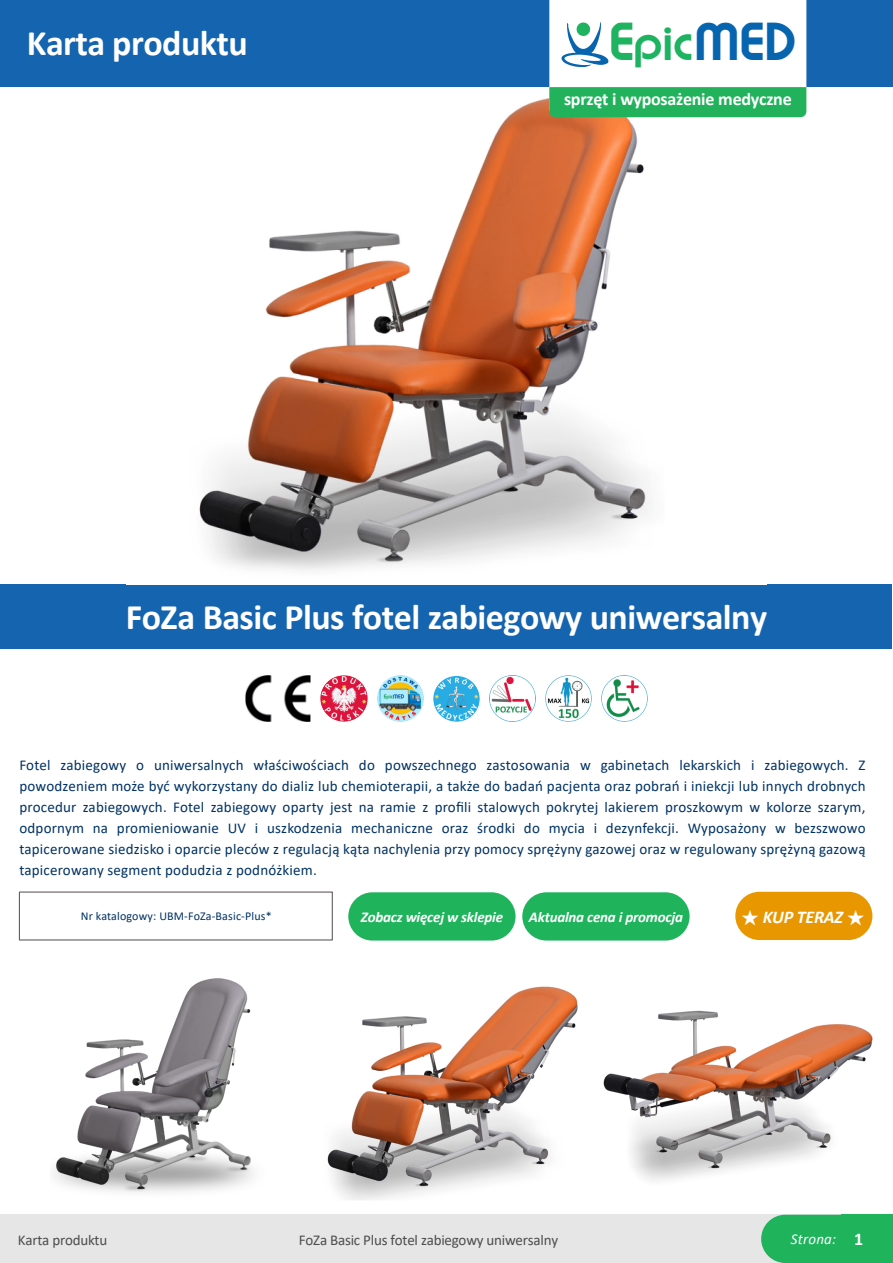
<style>
.page{position:relative;width:893px;height:1263px;background:#fff}
.page>*{position:absolute;margin:0;border:0;box-sizing:border-box;transform-origin:0 0}
.t1{font:39.45px "Brandish";color:#1eb360}
.t2{font:700 36px "Calibri";letter-spacing:-.015em;color:#fff}
.t3{font:700 18px "Calibri";letter-spacing:-.015em;color:#fff}
.t4{font:italic 700 18px "Calibri";letter-spacing:-.015em;color:#fff}
.t5{font:15px/21px "Calibri";letter-spacing:.015em;color:#003264;text-align:justify}
.t6{font:15px "Calibri";letter-spacing:-.015em;color:#4d4d4d}
.t7{font:italic 700 15px "Calibri";letter-spacing:-.015em;color:#fff}
.t8{font:italic 15px "Calibri";letter-spacing:.015em;color:#fff}
.t9{font:12px "Calibri";letter-spacing:.015em;color:#003264}
.s1{font-size:45.15px}
.s2{font-size:45.15px;color:#0765b0}
.s3{font-family:"Malgun Gothic";font-style:normal}
.s4{font-weight:700;font-style:normal;font-size:18px}
</style>
<div class="page">
<div style="left:0;top:585px;width:892px;height:64px;background:#1564af"></div>
<img style="left:199px;top:98px;width:568px;height:472px">
<div style="left:0;top:0;width:893px;height:87px;background:#1564af"></div>
<svg style="left:549px;top:0;width:257px;height:117px;background:#c1e8d3"></svg>
<img style="left:377px;top:675px;width:46px;height:46px">
<img style="left:433px;top:676px;width:46px;height:45px">
<img style="left:489px;top:675px;width:46px;height:46px">
<img style="left:545px;top:675px;width:46px;height:46px">
<img style="left:601px;top:675px;width:46px;height:46px">
<img style="left:321px;top:675px;width:46px;height:46px">
<img style="left:246px;top:675px;width:65px;height:46px">
<div style="left:0;top:1215px;width:893px;height:48px;background:#e6e6e6"></div>
<div style="left:761px;top:1215px;width:132px;height:48px;background:#1fb35c;border-radius:24px"></div>
<div style="left:842px;top:1215px;width:51px;height:48px;background:#1fb35c"></div>
<img style="left:54px;top:978px;width:199px;height:214px">
<img style="left:327px;top:986px;width:251px;height:214px">
<img style="left:603px;top:1010px;width:270px;height:171px">
<div style="left:348px;top:892px;width:168px;height:48px;background:#1fb35c;border-radius:24px"></div>
<div style="left:522px;top:892px;width:168px;height:48px;background:#1fb35c;border-radius:24px"></div>
<div style="left:735px;top:892px;width:137px;height:48px;background:#e89700;border-radius:24px"></div>
<div style="left:19px;top:891px;width:314px;height:49px;border:1px solid #655f5f"></div>
<h2 class="t2" style="left:27px;top:28px;width:222px">Karta produktu</h2>
<h1 class="t1" style="left:609px;top:16px;width:188px"><span class="s1">E</span>pic<span class="s2">MED</span></h1>
<p class="t3" style="left:564px;top:92px;width:229px">sprzęt i wyposażenie medyczne</p>
<h2 class="t2" style="left:126px;top:602px;width:643px">FoZa Basic Plus fotel zabiegowy uniwersalny</h2>
<p class="t5" style="left:19px;top:756px;width:848px">Fotel zabiegowy o uniwersalnych właściwościach do powszechnego zastosowania w gabinetach lekarskich i zabiegowych. Z powodzeniem może być wykorzystany do dializ lub chemioterapii, a także do badań pacjenta oraz pobrań i iniekcji lub innych drobnych procedur zabiegowych. Fotel zabiegowy oparty jest na ramie z profili stalowych pokrytej lakierem proszkowym w kolorze szarym, odpornym na promieniowanie UV i uszkodzenia mechaniczne oraz środki do mycia i dezynfekcji. Wyposażony w bezszwowo tapicerowane siedzisko i oparcie pleców z regulacją kąta nachylenia przy pomocy sprężyny gazowej oraz w regulowany sprężyną gazową tapicerowany segment podudzia z podnóżkiem.</p>
<p class="t9" style="left:81px;top:911px;width:192px">Nr katalogowy: UBM-FoZa-Basic-Plus*</p>
<p class="t7" style="left:361px;top:910px;width:144px">Zobacz więcej w sklepie</p>
<p class="t7" style="left:529px;top:910px;width:155px">Aktualna cena i promocja</p>
<p class="t4" style="left:741px;top:909px;width:125px"><span class="s3">★</span> KUP TERAZ <span class="s3">★</span></p>
<p class="t6" style="left:18px;top:1234px;width:91px">Karta produktu</p>
<p class="t6" style="left:299px;top:1234px;width:261px">FoZa Basic Plus fotel zabiegowy uniwersalny</p>
<p class="t8" style="left:791px;top:1233px;width:74px">Strona: <span class="s4">1</span></p>
</div>
